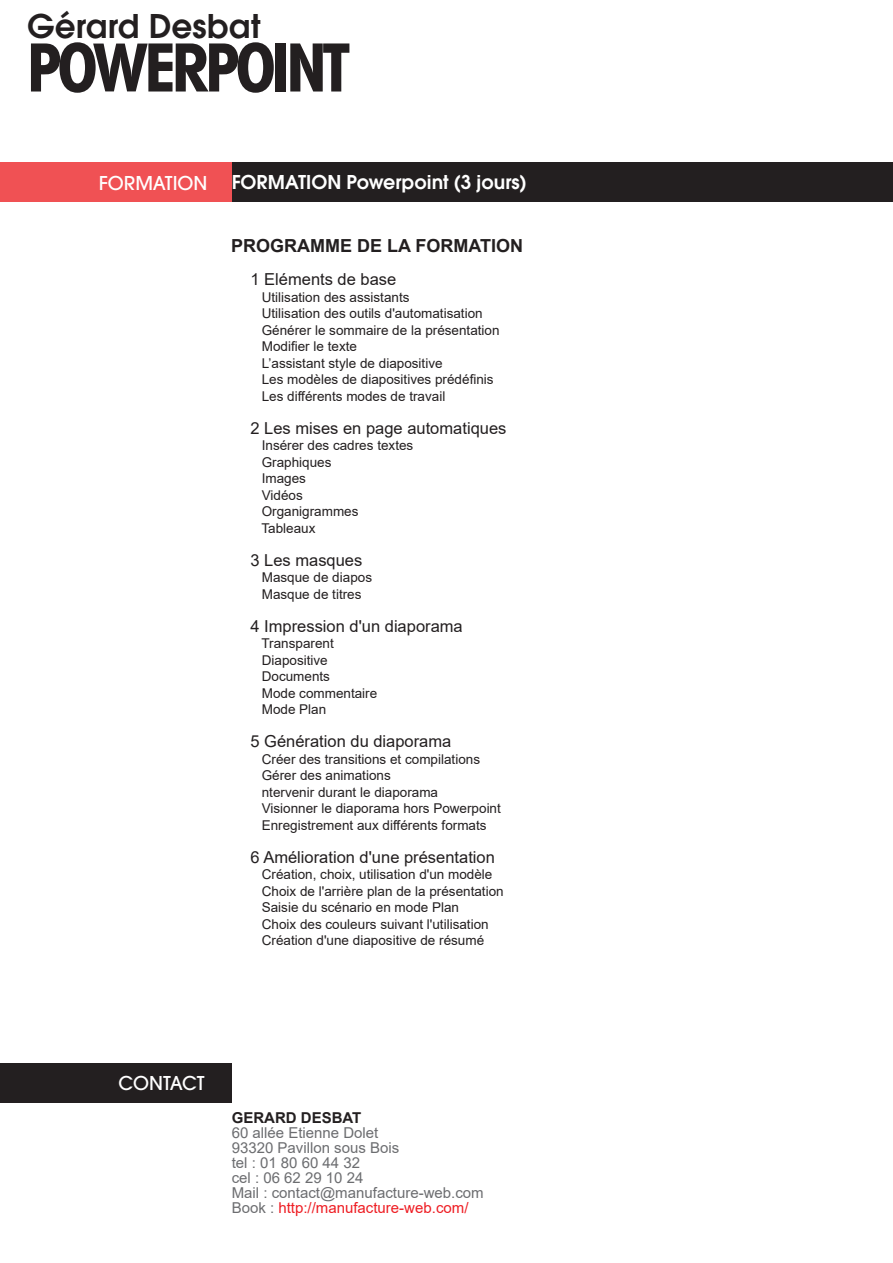
<style>
.page{position:relative;width:893px;height:1263px;background:#fff}
.page>*{position:absolute;margin:0;border:0;box-sizing:border-box;transform-origin:0 0}
.t1{font:700 condensed 72px "Avant Gard EF";letter-spacing:-.05em;color:#231f20}
.t2{font:600 36px "Avant Gard EF";color:#231f20}
.t3{font:600 21px "Avant Gard EF";color:#fff}
.t4{font:500 21px "Avant Gard EF";letter-spacing:-.005em;color:#fff}
.t5{font:700 18px "Arial";color:#231f20}
.t6{font:16.5px "Arial";color:#231f20}
.t7{font:15px/15px "Arial";color:#6c6d70}
.t8{font:700 15px "Arial";color:#231f20}
.t9{font:13.5px/16.5px "Arial";color:#231f20}
.s1{font-weight:500}
.s2{color:#ee1d23}
</style>
<div class="page">
<div style="left:0;top:1063px;width:231px;height:39px;background:#231f20"></div>
<div style="left:231px;top:163px;width:662px;height:39px;background:#231f20"></div>
<div style="left:0;top:163px;width:231px;height:39px;background:#f05154"></div>
<h2 class="t2" style="left:27px;top:4px;width:235px">Gérard Desbat</h2>
<h1 class="t1" style="left:27px;top:24px;width:324px">POWERPOINT</h1>
<h3 class="t3" style="left:99px;top:169px;width:429px"><span class="s1">FORMATION</span> FORMATION Powerpoint (3 jours)</h3>
<h3 class="t5" style="left:231px;top:233px;width:293px">PROGRAMME DE LA FORMATION</h3>
<p class="t6" style="left:250px;top:268px;width:147px">1 Eléments de base</p>
<p class="t9" style="left:262px;top:289px;width:239px">Utilisation des assistants<br>Utilisation des outils d'automatisation Générer le sommaire de la présentation Modifier le texte<br>L’assistant style de diapositive<br>Les modèles de diapositives prédéfinis Les différents modes de travail</p>
<p class="t6" style="left:250px;top:416px;width:257px">2 Les mises en page automatiques</p>
<p class="t9" style="left:262px;top:437px;width:153px">Insérer des cadres textes<br>Graphiques<br>Images<br>Vidéos<br>Organigrammes<br>Tableaux</p>
<p class="t6" style="left:250px;top:548px;width:113px">3 Les masques</p>
<p class="t9" style="left:262px;top:569px;width:112px">Masque de diapos<br>Masque de titres</p>
<p class="t6" style="left:250px;top:614px;width:214px">4 Impression d'un diaporama</p>
<p class="t9" style="left:262px;top:635px;width:117px">Transparent<br>Diapositive<br>Documents<br>Mode commentaire<br>Mode Plan</p>
<p class="t6" style="left:250px;top:730px;width:202px">5 Génération du diaporama</p>
<p class="t9" style="left:262px;top:751px;width:241px">Créer des transitions et compilations Gérer des animations<br>ntervenir durant le diaporama<br>Visionner le diaporama hors Powerpoint Enregistrement aux différents formats</p>
<p class="t6" style="left:250px;top:845px;width:246px">6 Amélioration d'une présentation</p>
<p class="t9" style="left:262px;top:866px;width:243px">Création, choix, utilisation d'un modèle Choix de l'arrière plan de la présentation Saisie du scénario en mode Plan<br>Choix des couleurs suivant l'utilisation Création d'une diapositive de résumé</p>
<h3 class="t4" style="left:119px;top:1071px;width:88px">CONTACT</h3>
<p class="t8" style="left:232px;top:1107px;width:131px">GERARD DESBAT</p>
<p class="t7" style="left:232px;top:1125px;width:253px">60 allée Etienne Dolet<br>93320 Pavillon sous Bois<br>tel : 01 80 60 44 32<br>cel : 06 62 29 10 24<br>Mail : contact@manufacture-web.com<br>Book : <span class="s2">http://manufacture-web.com/</span></p>
</div>
